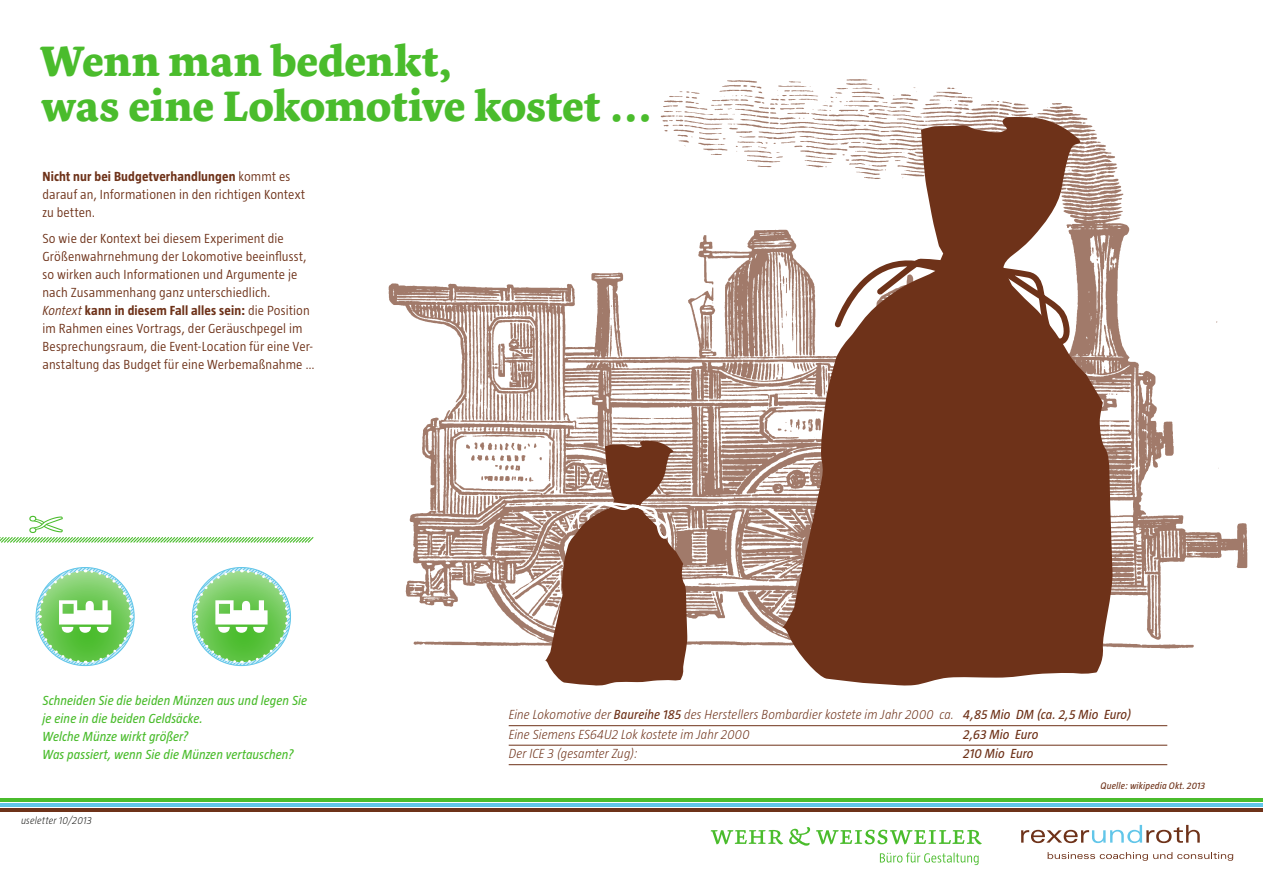
<style>
.page{position:relative;width:1263px;height:893px;background:#fff}
.page>*{position:absolute;margin:0;border:0;box-sizing:border-box;transform-origin:0 0}
.t1{font:700 45px/45px "Dolly Pro";letter-spacing:-.005em;color:#4abc2c}
.t2{font:300 13.5px/18px "Taz";letter-spacing:.01em;color:#6e3219}
.t3{font:italic 300 13.5px/19.5px "Taz";letter-spacing:.01em;color:#6e3219}
.t4{font:italic 13.5px/18px "Taz";letter-spacing:.005em;color:#4abc2c}
.t5{font:italic 13.5px "Taz";letter-spacing:.005em;color:#6e3219}
.t6{font:italic 300 10.5px "Taz";letter-spacing:.01em;color:#1d1d1b}
.t7{font:italic 9.75px "Taz";letter-spacing:.02em;color:#6e3219}
.s1{font-weight:700}
.s2{font-style:italic}
.s3{font-weight:400}
</style>
<div class="page">
<hr style="left:0;top:798px;width:1263px;height:3px;background:#4abc2c">
<hr style="left:0;top:803px;width:1263px;height:4px;background:#62c6e9">
<hr style="left:0;top:809px;width:1263px;height:3px;background:#6e3219">
<svg style="left:1021px;top:825px;width:179px;height:18px"></svg>
<svg style="left:1047px;top:852px;width:186px;height:9px"></svg>
<svg style="left:880px;top:853px;width:98px;height:12px"></svg>
<svg style="left:710px;top:827px;width:272px;height:19px"></svg>
<img style="left:388px;top:79px;width:860px;height:570px">
<hr style="left:509px;top:725px;width:658px;height:1px;background:#6e3219">
<hr style="left:509px;top:745px;width:658px;height:1px;background:#6e3219">
<hr style="left:509px;top:764px;width:658px;height:1px;background:#6e3219">
<svg style="left:781px;top:116px;width:332px;height:570px;fill:#6e3219"></svg>
<svg style="left:832px;top:244px;width:244px;height:108px"></svg>
<svg style="left:545px;top:440px;width:143px;height:246px;background:#8e604d"></svg>
<svg style="left:192px;top:567px;width:99px;height:99px"></svg>
<svg style="left:36px;top:567px;width:98px;height:99px"></svg>
<svg style="left:0;top:516px;width:314px;height:27px"></svg>
<h1 class="t1" style="left:40px;top:39px;width:614px">Wenn man bedenkt,<br>was eine Lokomotive kostet …</h1>
<p class="t2" style="left:43px;top:167px;width:264px"><span class="s1">Nicht nur bei Budgetverhandlungen</span> kommt es darauf an, Informationen in den richtigen Kontext zu betten.</p>
<p class="t2" style="left:43px;top:230px;width:274px">So wie der Kontext bei diesem Experiment die Größenwahrnehmung der Lokomotive beeinflusst, so wirken auch Informationen und Argumente je nach Zusammenhang ganz unterschiedlich.<br><span class="s2">Kontext</span> <span class="s1">kann in diesem Fall alles sein:</span> die Position im Rahmen eines Vortrags, der Geräuschpegel im Besprechungsraum, die Event-Location für eine Ver&shy;anstaltung das Budget für eine Werbemaßnahme …</p>
<p class="t4" style="left:43px;top:691px;width:266px">Schneiden Sie die beiden Münzen aus und legen Sie je eine in die beiden Geldsäcke.<br>Welche Münze wirkt größer?<br>Was passiert, wenn Sie die Münzen vertauschen?</p>
<p class="t6" style="left:21px;top:815px;width:72px">useletter 10/2013</p>
<p class="t3" style="left:509px;top:705px;width:624px">Eine Lokomotive der <span class="s3">Baureihe 185</span> des Herstellers Bombardier kostete im Jahr 2000 ca. <span class="s3">4,85 Mio DM (ca. 2,5 Mio Euro)<br></span>Eine Siemens ES64U2 Lok kostete im Jahr 2000</p>
<p class="t5" style="left:963px;top:727px;width:77px">2,63 Mio Euro</p>
<p class="t3" style="left:509px;top:744px;width:131px">Der ICE 3 (gesamter Zug):</p>
<p class="t5" style="left:963px;top:746px;width:72px">210 Mio Euro</p>
<p class="t7" style="left:1100px;top:781px;width:106px">Quelle: wikipedia Okt. 2013</p>
</div>
